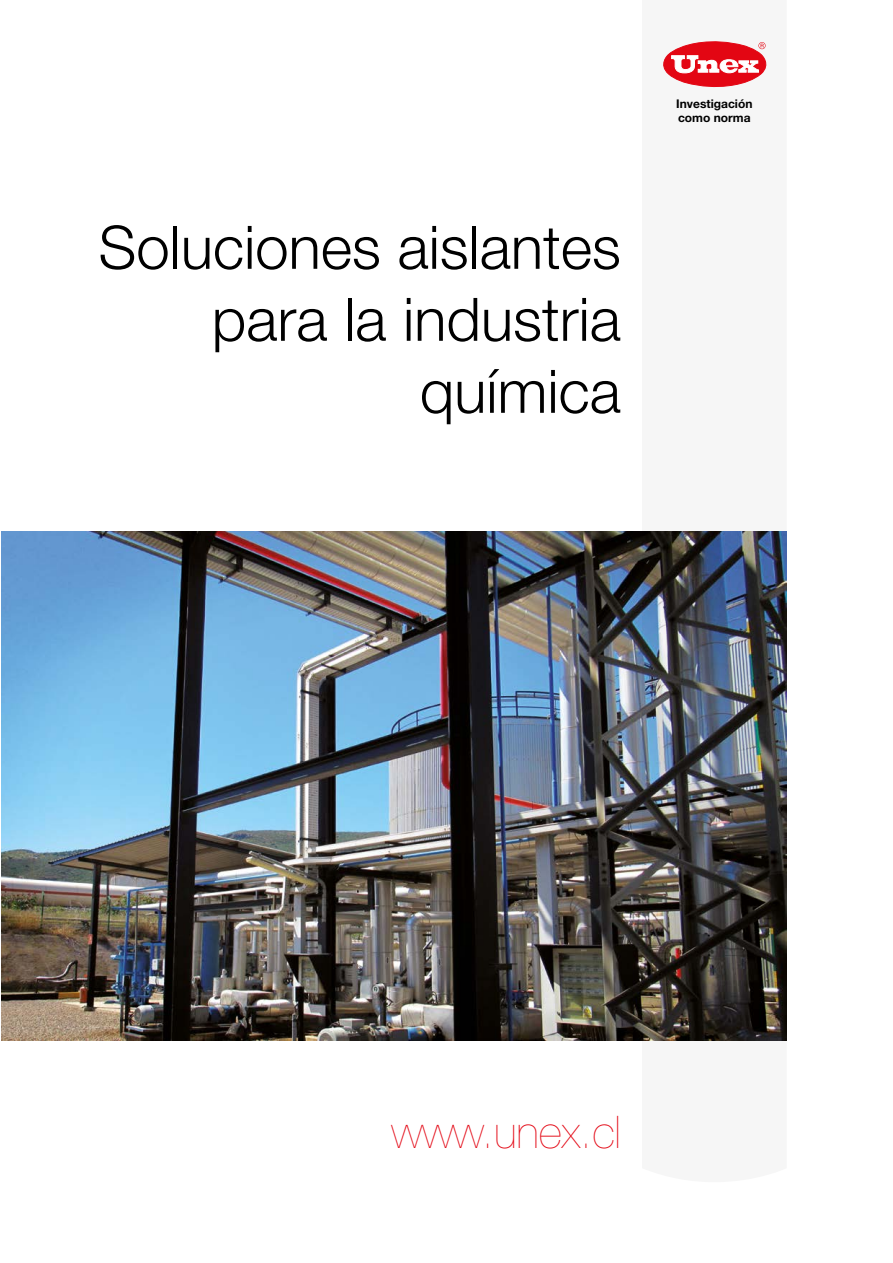
<style>
.page{position:relative;width:893px;height:1263px;background:#fff}
.page>*{position:absolute;margin:0;border:0;box-sizing:border-box;transform-origin:0 0}
.t1{font:300 60px/72px "Helvetica Neue LT Std";color:#000;text-align:right}
.t2{font:200 45px "Helvetica Neue LT Std";color:#e30613}
.t3{font:700 12px/14.4px "Helvetica Neue LT Std";color:#000}
</style>
<div class="page">
<img style="left:1px;top:531px;width:641px;height:509px">
<img style="left:642px;top:61px;width:145px;height:980px">
<svg style="left:662px;top:41px;width:104px;height:46px"></svg>
<p class="t1" style="left:98px;top:210px;width:524px">Soluciones aislantes para la industria química</p>
<p class="t3" style="left:676px;top:96px;width:78px">Investigación como norma</p>
<p class="t2" style="left:392px;top:1106px;width:231px">www.unex.cl</p>
</div>
